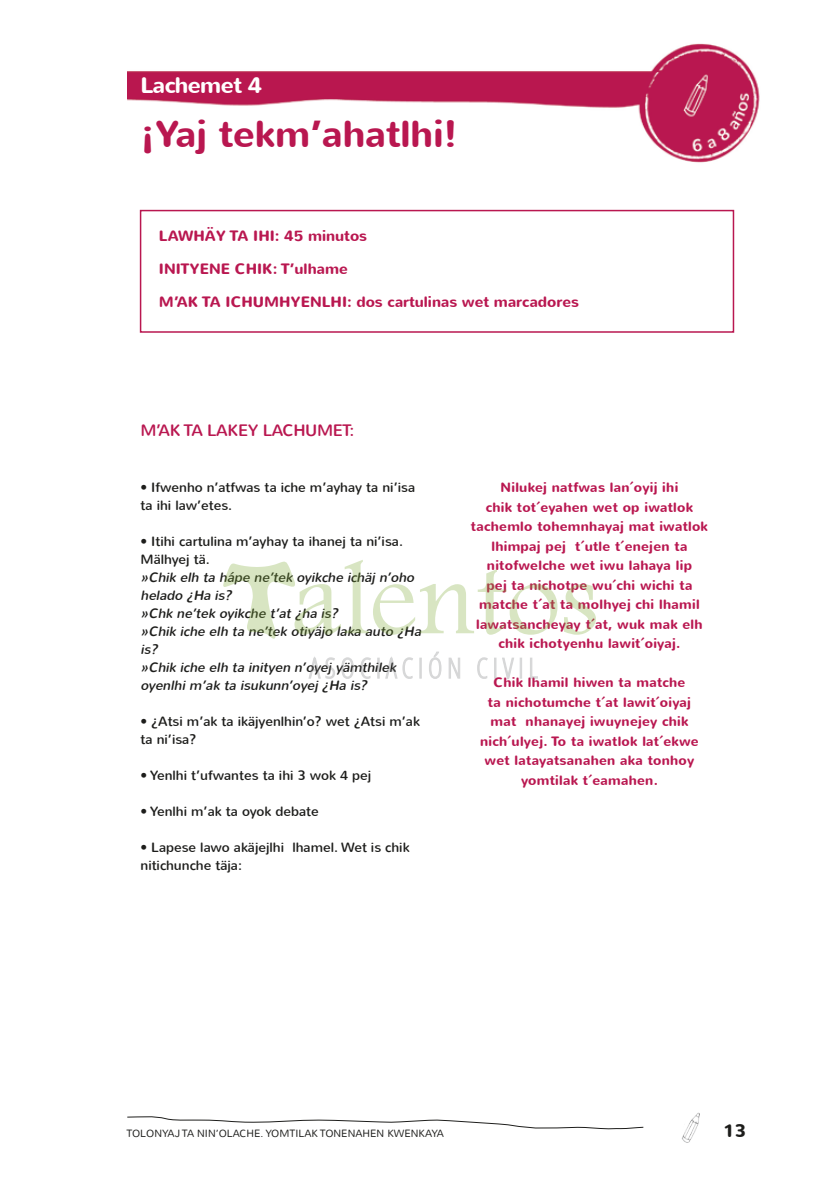
<style>
.page{position:relative;width:830px;height:1191px;background:#fff}
.page>*{position:absolute;margin:0;border:0;box-sizing:border-box;transform-origin:0 0}
.t1{font:700 37.5px "Nunito";color:#b91750}
.t2{font:700 22.5px "Nunito";letter-spacing:-.025em;color:#fff}
.t3{font:700 18px "Nunito";color:#1d1d1b}
.t4{font:16.5px "Nunito";letter-spacing:-.025em;color:#b91750}
.t5{font:700 15px "Nunito";color:#b91750}
.t6{font:700 13.5px/19.5px "Nunito";letter-spacing:.02em;color:#b91750;text-align:center}
.t7{font:13.5px/18px "Nunito";color:#1d1d1b}
.t8{font:italic 13.5px/18px "Nunito";color:#1d1d1b}
.t9{font:300 10.5px "Nunito";color:#1d1d1b}
</style>
<div class="page">
<img style="left:688px;top:1113px;width:10px;height:29px">
<img style="left:128px;top:43px;width:632px;height:120px">
<svg style="left:127px;top:1116px;width:561px;height:27px"></svg>
<div style="left:140px;top:210px;width:593px;height:123px;border:2px solid #b91750"></div>
<svg style="left:223px;top:560px;width:334px;height:79px"></svg>
<svg style="left:564px;top:584px;width:31px;height:51px"></svg>
<svg style="left:308px;top:656px;width:63px;height:23px"></svg>
<hr style="left:377px;top:657px;width:2px;height:21px;background:#78797c">
<svg style="left:385px;top:656px;width:28px;height:23px"></svg>
<hr style="left:419px;top:657px;width:2px;height:21px;background:#78797c">
<svg style="left:429px;top:651px;width:13px;height:28px"></svg>
<svg style="left:448px;top:657px;width:12px;height:22px"></svg>
<svg style="left:477px;top:657px;width:11px;height:22px"></svg>
<hr style="left:494px;top:657px;width:2px;height:21px;background:#78797c">
<svg style="left:502px;top:657px;width:12px;height:22px"></svg>
<hr style="left:519px;top:657px;width:3px;height:21px;background:#78797c">
<svg style="left:530px;top:657px;width:8px;height:22px"></svg>
<h2 class="t2" style="left:140px;top:70px;width:123px">Lachemet 4</h2>
<h1 class="t1" style="left:140px;top:109px;width:318px">¡Yaj tekm’ahatlhi!</h1>
<p class="t5" style="left:159px;top:225px;width:209px">LAWHÄY TA IHI: 45 minutos</p>
<p class="t5" style="left:159px;top:258px;width:190px">INITYENE CHIK: T’ulhame</p>
<p class="t5" style="left:159px;top:291px;width:421px">M’AK TA ICHUMHYENLHI: dos cartulinas wet marcadores</p>
<p class="t4" style="left:140px;top:420px;width:215px">M’AK TA LAKEY LACHUMET:</p>
<p class="t7" style="left:140px;top:478px;width:276px">• Ifwenho n’atfwas ta iche m’ayhay ta ni’isa ta ihi law’etes.</p>
<p class="t7" style="left:140px;top:532px;width:264px">• Itihi cartulina m’ayhay ta ihanej ta ni’isa.<br>Mälhyej tä.</p>
<p class="t8" style="left:140px;top:568px;width:285px">»Chik elh ta hápe ne’tek oyikche ichäj n’oho helado ¿Ha is?<br>»Chk ne’tek oyikche t’at ¿ha is?<br>»Chik iche elh ta ne’tek otiyäjo laka auto ¿Ha is?<br>»Chik iche elh ta inityen n’oyej yämthilek oyenlhi m’ak ta isukunn’oyej ¿Ha is?</p>
<p class="t7" style="left:140px;top:712px;width:281px">• ¿Atsi m’ak ta ikäjyenlhin’o? wet ¿Atsi m’ak ta ni’isa?</p>
<p class="t7" style="left:140px;top:766px;width:232px">• Yenlhi t’ufwantes ta ihi 3 wok 4 pej</p>
<p class="t7" style="left:140px;top:802px;width:180px">• Yenlhi m’ak ta oyok debate</p>
<p class="t7" style="left:140px;top:838px;width:270px">• Lapese lawo akäjejlhi lhamel. Wet is chik nitichunche täja:</p>
<p class="t6" style="left:470px;top:478px;width:238px">Nilukej natfwas lan´oyij ihi<br>chik tot´eyahen wet op iwatlok tachemlo tohemnhayaj mat iwatlok lhimpaj pej t´utle t´enejen ta nitofwelche wet iwu lahaya lip<br>pej ta nichotpe wu´chi wichi ta matche t´at ta molhyej chi lhamil lawatsancheyay t´at, wuk mak elh chik ichotyenhu lawit´oiyaj.</p>
<p class="t6" style="left:480px;top:673px;width:220px">Chik lhamil hiwen ta matche<br>ta nichotumche t´at lawit´oiyaj mat nhanayej iwuynejey chik nich´ulyej. To ta iwatlok lat´ekwe wet latayatsanahen aka tonhoy yomtilak t´eamahen.</p>
<p class="t9" style="left:126px;top:1126px;width:319px">TOLONYAJ TA NIN’OLACHE. YOMTILAK TONENAHEN KWENKAYA</p>
<h3 class="t3" style="left:723px;top:1118px;width:24px">13</h3>
</div>
